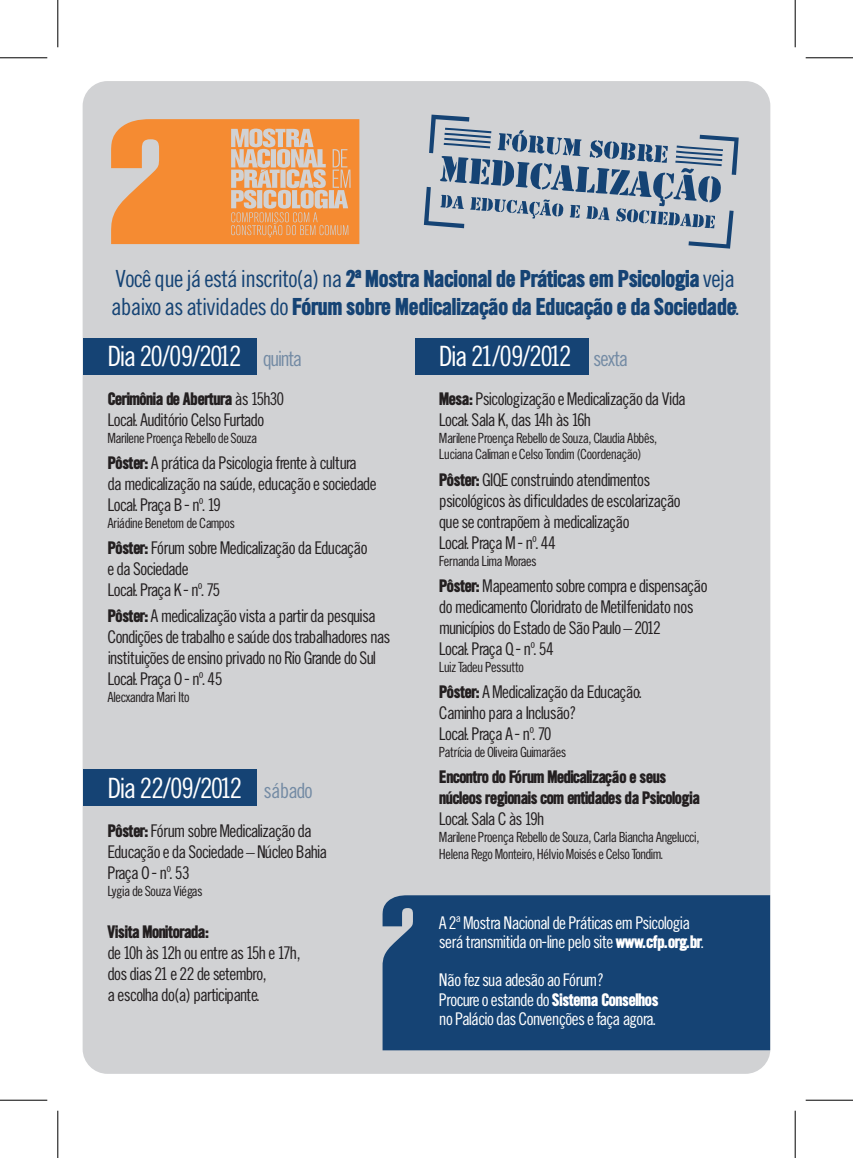
<style>
.page{position:relative;width:853px;height:1158px;background:#fff}
.page>*{position:absolute;margin:0;border:0;box-sizing:border-box;transform-origin:0 0}
.t1{font:28px "Slim Sans Serif";letter-spacing:-.065em;color:#fff}
.t2{font:700 23.62px/28.3px "Slim Sans Serif";letter-spacing:-.03em;color:#154374}
.t3{font:17.5px/21px "Slim Sans Serif";letter-spacing:-.055em;color:#231f20}
.t4{font:17.5px/19.2px "Slim Sans Serif";letter-spacing:-.05em;color:#fff}
.t5{font:700 17.5px/21px "Slim Sans Serif";letter-spacing:-.055em;color:#231f20}
.t6{font:700 17.5px "Slim Sans Serif";letter-spacing:-.03em;color:#231f20}
.t7{font:14px/16.8px "Slim Sans Serif";letter-spacing:-.03em;color:#231f20}
.t8{font:14px/16.8px "Slim Sans Serif";letter-spacing:-.05em;color:#231f20}
.t9{font:14px "Slim Sans Serif";letter-spacing:-.055em;color:#231f20}
.s1{font-weight:400}
.s2{font-size:21px;color:rgb(21 67 116/.5)}
.s3{font-weight:700}
</style>
<div class="page">
<div style="left:83px;top:81px;width:687px;height:992px;background:#d1d2d4;border-radius:25px"></div>
<div style="left:382px;top:895px;width:387px;height:155px;background:#154374"></div>
<div style="left:83px;top:338px;width:173px;height:36px;background:#154374"></div>
<div style="left:83px;top:769px;width:173px;height:36px;background:#154374"></div>
<div style="left:414px;top:338px;width:174px;height:36px;background:#154374"></div>
<svg style="left:423px;top:115px;width:315px;height:133px"></svg>
<svg style="left:111px;top:119px;width:248px;height:125px"></svg>
<hr style="left:0;top:57px;width:47px;height:1px;background:#000">
<hr style="left:805px;top:57px;width:47px;height:1px;background:#000">
<hr style="left:0;top:1099px;width:47px;height:1px;background:#000">
<hr style="left:805px;top:1099px;width:47px;height:1px;background:#000">
<hr style="left:57px;top:0;width:1px;height:47px;background:#000">
<hr style="left:57px;top:1110px;width:1px;height:47px;background:#000">
<hr style="left:794px;top:0;width:1px;height:47px;background:#000">
<hr style="left:794px;top:1110px;width:1px;height:47px;background:#000">
<h2 class="t2" style="left:111px;top:264px;width:629px"><span class="s1">Você que já está inscrito(a) na</span> 2ª Mostra Nacional de Práticas em Psicologia <span class="s1">veja abaixo as atividades do</span> Fórum sobre Medicalização da Educação e da Sociedade<span class="s1">:</span></h2>
<h1 class="t1" style="left:107px;top:339px;width:196px">Dia 20/09/2012 <span class="s2">quinta</span></h1>
<p class="t3" style="left:107px;top:388px;width:178px"><span class="s3">Cerimônia de Abertura</span> às 15h30<br>Local: Auditório Celso Furtado</p>
<p class="t7" style="left:107px;top:429px;width:151px">Marilene Proença Rebello de Souza</p>
<p class="t3" style="left:107px;top:452px;width:270px"><span class="s3">Pôster:</span> A prática da Psicologia frente à cultura<br>da medicalização na saúde, educação e sociedade<br>Local: Praça B - nº. 19</p>
<p class="t7" style="left:107px;top:514px;width:129px">Ariádine Benetom de Campos</p>
<p class="t3" style="left:107px;top:537px;width:261px"><span class="s3">Pôster:</span> Fórum sobre Medicalização da Educação e da Sociedade<br>Local: Praça K - nº. 75</p>
<p class="t3" style="left:107px;top:605px;width:284px"><span class="s3">Pôster:</span> A medicalização vista a partir da pesquisa Condições de trabalho e saúde dos trabalhadores nas instituições de ensino privado no Rio Grande do Sul Local: Praça O - nº. 45</p>
<p class="t7" style="left:107px;top:688px;width:84px">Alecxandra Mari Ito</p>
<h1 class="t1" style="left:438px;top:339px;width:191px">Dia 21/09/2012 <span class="s2">sexta</span></h1>
<p class="t3" style="left:438px;top:388px;width:248px"><span class="s3">Mesa:</span> Psicologização e Medicalização da Vida<br>Local: Sala K, das 14h às 16h</p>
<p class="t8" style="left:438px;top:429px;width:220px">Marilene Proença Rebello de Souza, Claudia Abbês,<br>Luciana Caliman e Celso Tondim (Coordenação)</p>
<p class="t3" style="left:438px;top:469px;width:243px"><span class="s3">Pôster:</span> GIQE construindo atendimentos psicológicos às dificuldades de escolarização que se contrapõem à medicalização<br>Local: Praça M - nº. 44</p>
<p class="t9" style="left:438px;top:552px;width:99px">Fernanda Lima Moraes</p>
<p class="t3" style="left:438px;top:575px;width:270px"><span class="s3">Pôster:</span> Mapeamento sobre compra e dispensação do medicamento Cloridrato de Metilfenidato nos municípios do Estado de São Paulo – 2012<br>Local: Praça Q - nº. 54</p>
<p class="t7" style="left:438px;top:658px;width:86px">Luiz Tadeu Pessutto</p>
<p class="t3" style="left:438px;top:681px;width:204px"><span class="s3">Pôster:</span> A Medicalização da Educação:<br>Caminho para a Inclusão?<br>Local: Praça A - nº. 70</p>
<p class="t9" style="left:438px;top:743px;width:129px">Patrícia de Oliveira Guimarães</p>
<p class="t5" style="left:438px;top:766px;width:263px">Encontro do Fórum Medicalização e seus núcleos regionais com entidades da Psicologia</p>
<p class="t3" style="left:438px;top:808px;width:107px">Local: Sala C às 19h</p>
<p class="t7" style="left:438px;top:828px;width:262px">Marilene Proença Rebello de Souza, Carla Biancha Angelucci,<br>Helena Rego Monteiro, Hélvio Moisés e Celso Tondim.</p>
<h1 class="t1" style="left:107px;top:771px;width:207px">Dia 22/09/2012 <span class="s2">sábado</span></h1>
<p class="t3" style="left:107px;top:820px;width:221px"><span class="s3">Pôster:</span> Fórum sobre Medicalização da<br>Educação e da Sociedade – Núcleo Bahia<br>Praça O - nº. 53</p>
<p class="t7" style="left:107px;top:882px;width:96px">Lygia de Souza Viégas</p>
<p class="t6" style="left:107px;top:921px;width:103px">Visita Monitorada:</p>
<p class="t3" style="left:107px;top:941px;width:195px">de 10h às 12h ou entre as 15h e 17h, dos dias 21 e 22 de setembro,<br>a escolha do(a) participante.</p>
<p class="t4" style="left:438px;top:912px;width:266px">A 2ª Mostra Nacional de Práticas em Psicologia será transmitida on-line pelo site <span class="s3">www.cfp.org.br</span>.</p>
<p class="t4" style="left:438px;top:970px;width:221px">Não fez sua adesão ao Fórum?<br>Procure o estande do <span class="s3">Sistema Conselhos </span>no Palácio das Convenções e faça agora.</p>
</div>
